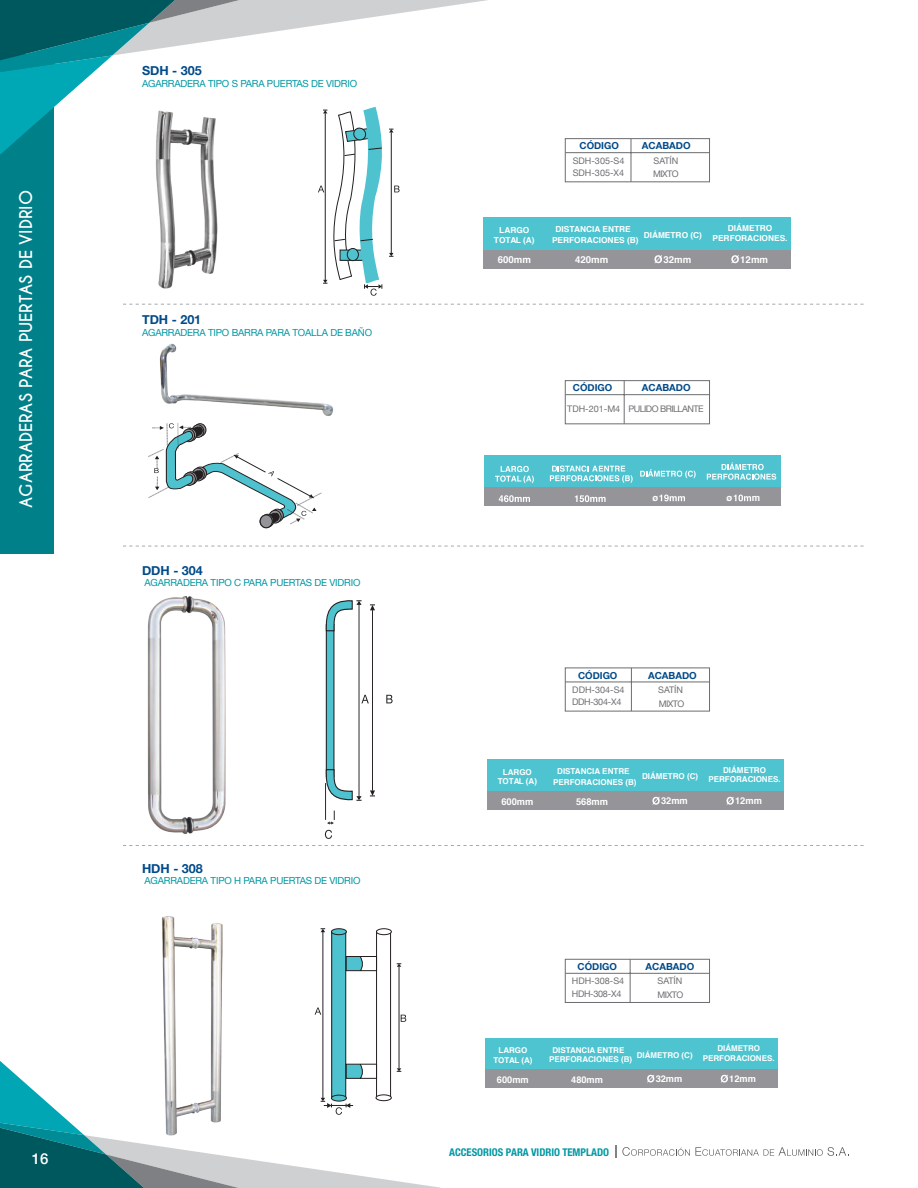
<style>
.page{position:relative;width:918px;height:1188px;background:#fff}
.page>*{position:absolute;margin:0;border:0;box-sizing:border-box;transform-origin:0 0}
.t1{font:700 16.5px "Caviar Dreams";color:#fff}
.t2{font:500 15px "Helvetica Neue";color:#fff}
.t3{font:700 12.6px "Helvetica Neue";color:#014a89}
.t4{font:700 condensed 10.65px "Helvetica Neue";color:#0098a4}
.t5{font:9.75px "Helvetica Neue";letter-spacing:-.02em;color:#0098a4}
.t6{font:700 9.75px "Helvetica Neue";color:#014a89}
.t7{font:700 9.6px "Helvetica Neue";color:#014a89}
.t8{font:700 9.6px "Helvetica";color:#fff}
.t9{font:700 9.45px "Helvetica";color:#fff}
.t10{font:700 9.3px "Helvetica";color:#fff}
.t11{font:9px "Helvetica Neue";letter-spacing:-.02em;color:#6d6e71}
.t12{font:9px/13.5px "Helvetica Neue";letter-spacing:-.06em;color:#6d6e71}
.t13{font:700 8.25px/9.9px "Helvetica";color:#fff;text-align:center}
.t14{font:700 8.1px/9.8px "Helvetica";color:#fff;text-align:center}
.t15{font:700 7.95px/9.6px "Helvetica";color:#fff;text-align:center}
</style>
<div class="page">
<div style="left:0;top:54px;width:54px;height:500px;background:#008189"></div>
<svg style="left:622px;top:1147px;width:227px;height:9px"></svg>
<svg style="left:615px;top:1145px;width:1px;height:13px"></svg>
<svg style="left:0;top:0;width:634px;height:296px"></svg>
<svg style="left:148px;top:430px;width:173px;height:98px"></svg>
<img style="left:152px;top:343px;width:181px;height:87px">
<img style="left:147px;top:596px;width:79px;height:238px">
<div style="left:326px;top:625px;width:8px;height:152px;background:#4ec3cf"></div>
<div style="left:326px;top:624px;width:8px;height:153px;border:1px solid #231f20"></div>
<hr style="left:325px;top:783px;width:1px;height:37px;background:#231f20">
<hr style="left:359px;top:605px;width:1px;height:191px;background:#231f20">
<svg style="left:325px;top:600px;width:37px;height:32px"></svg>
<svg style="left:325px;top:769px;width:37px;height:32px"></svg>
<hr style="left:372px;top:610px;width:1px;height:181px;background:#231f20">
<svg style="left:370px;top:605px;width:5px;height:5px"></svg>
<svg style="left:370px;top:790px;width:5px;height:7px"></svg>
<svg style="left:325px;top:811px;width:10px;height:28px"></svg>
<svg style="left:386px;top:695px;width:7px;height:8px"></svg>
<svg style="left:361px;top:695px;width:8px;height:8px"></svg>
<svg style="left:123px;top:304px;width:741px;height:1px"></svg>
<svg style="left:123px;top:546px;width:741px;height:1px"></svg>
<svg style="left:123px;top:845px;width:741px;height:1px"></svg>
<img style="left:162px;top:916px;width:61px;height:12px">
<svg style="left:0;top:928px;width:441px;height:260px"></svg>
<div style="left:565px;top:138px;width:145px;height:44px;border:1px solid #6c6d70"></div>
<hr style="left:631px;top:139px;width:1px;height:43px;background:#6c6d70">
<hr style="left:565px;top:152px;width:145px;height:1px;background:#6c6d70">
<div style="left:565px;top:380px;width:145px;height:44px;border:1px solid #6c6d70"></div>
<hr style="left:624px;top:381px;width:1px;height:43px;background:#6c6d70">
<hr style="left:565px;top:394px;width:145px;height:1px;background:#6c6d70">
<hr style="left:631px;top:668px;width:1px;height:43px;background:#6c6d70">
<hr style="left:565px;top:682px;width:145px;height:1px;background:#6c6d70">
<div style="left:565px;top:959px;width:145px;height:44px;border:1px solid #6c6d70"></div>
<hr style="left:630px;top:959px;width:1px;height:43px;background:#6c6d70">
<hr style="left:565px;top:973px;width:145px;height:1px;background:#6c6d70">
<div style="left:484px;top:217px;width:307px;height:33px;background:#4dc4cf"></div>
<div style="left:484px;top:250px;width:307px;height:19px;background:#949499"></div>
<svg style="left:654px;top:255px;width:8px;height:8px"></svg>
<svg style="left:731px;top:255px;width:8px;height:8px"></svg>
<div style="left:487px;top:760px;width:297px;height:32px;background:#4dc4cf"></div>
<div style="left:487px;top:792px;width:297px;height:18px;background:#949499"></div>
<svg style="left:652px;top:797px;width:8px;height:8px"></svg>
<svg style="left:727px;top:797px;width:7px;height:8px"></svg>
<div style="left:485px;top:1038px;width:293px;height:32px;background:#4dc4cf"></div>
<div style="left:485px;top:1070px;width:293px;height:18px;background:#949499"></div>
<svg style="left:647px;top:1075px;width:7px;height:8px"></svg>
<svg style="left:721px;top:1075px;width:7px;height:8px"></svg>
<div style="left:484px;top:487px;width:297px;height:18px;background:#949499"></div>
<div style="left:484px;top:455px;width:297px;height:32px;background:#4ec3cf"></div>
<svg style="left:499px;top:495px;width:31px;height:7px"></svg>
<svg style="left:575px;top:495px;width:31px;height:7px"></svg>
<svg style="left:550px;top:466px;width:83px;height:17px"></svg>
<svg style="left:640px;top:469px;width:56px;height:9px"></svg>
<svg style="left:707px;top:462px;width:69px;height:18px"></svg>
<svg style="left:495px;top:466px;width:39px;height:17px"></svg>
<svg style="left:659px;top:494px;width:26px;height:7px"></svg>
<svg style="left:733px;top:494px;width:18px;height:7px"></svg>
<h1 class="t1" style="left:16px;top:508px;width:319px;rotate:-90deg">AGARRADERAS PARA PUERTAS DE VIDRIO</h1>
<h2 class="t2" style="left:32px;top:1147px;width:18px">16</h2>
<p class="t3" style="left:142px;top:61px;width:61px">SDH - 305</p>
<p class="t5" style="left:142px;top:76px;width:217px">AGARRADERA TIPO S PARA PUERTAS DE VIDRIO</p>
<p class="t3" style="left:142px;top:310px;width:61px">TDH - 201</p>
<p class="t5" style="left:142px;top:326px;width:232px">AGARRADERA TIPO BARRA PARA TOALLA DE BAÑO</p>
<p class="t3" style="left:142px;top:560px;width:62px">DDH - 304</p>
<p class="t5" style="left:145px;top:576px;width:217px">AGARRADERA TIPO C PARA PUERTAS DE VIDRIO</p>
<p class="t3" style="left:142px;top:858px;width:62px">HDH - 308</p>
<p class="t5" style="left:145px;top:874px;width:217px">AGARRADERA TIPO H PARA PUERTAS DE VIDRIO</p>
<p class="t13" style="left:494px;top:225px;width:42px">LARGO<br>TOTAL (A)</p>
<p class="t7" style="left:580px;top:139px;width:41px">CÓDIGO</p>
<p class="t11" style="left:573px;top:154px;width:53px">SDH-305-S4</p>
<p class="t12" style="left:653px;top:154px;width:27px">SATÍN<br>MIXTO</p>
<p class="t6" style="left:642px;top:138px;width:50px">ACABADO</p>
<p class="t11" style="left:573px;top:166px;width:53px">SDH-305-X4</p>
<p class="t13" style="left:552px;top:224px;width:88px;line-height:10.4px">DISTANCIA ENTRE<br>PERFORACIONES (B)</p>
<p class="t13" style="left:644px;top:230px;width:60px">DIÁMETRO (C)</p>
<p class="t13" style="left:713px;top:223px;width:77px">DIÁMETRO<br>PERFORACIONES.</p>
<p class="t8" style="left:498px;top:252px;width:35px">600mm</p>
<p class="t8" style="left:575px;top:252px;width:35px">420mm</p>
<p class="t8" style="left:663px;top:252px;width:29px">32mm</p>
<p class="t8" style="left:740px;top:252px;width:29px">12mm</p>
<p class="t7" style="left:573px;top:381px;width:41px">CÓDIGO</p>
<p class="t6" style="left:642px;top:380px;width:50px">ACABADO</p>
<p class="t12" style="left:567px;top:402px;width:138px">TDH-201-M4 PULIDO BRILLANTE</p>
<p class="t9" style="left:652px;top:490px;width:7px">ø</p>
<p class="t9" style="left:726px;top:490px;width:7px">ø</p>
<p class="t9" style="left:752px;top:490px;width:10px">m</p>
<p class="t7" style="left:578px;top:668px;width:41px">CÓDIGO</p>
<p class="t11" style="left:572px;top:683px;width:54px">DDH-304-S4</p>
<p class="t12" style="left:658px;top:684px;width:28px">SATÍN<br>MIXTO</p>
<p class="t6" style="left:648px;top:667px;width:50px">ACABADO</p>
<p class="t11" style="left:572px;top:696px;width:51px">DDH-304-X4</p>
<p class="t14" style="left:498px;top:767px;width:41px">LARGO<br>TOTAL (A)</p>
<p class="t14" style="left:553px;top:766px;width:85px;line-height:10.2px">DISTANCIA ENTRE<br>PERFORACIONES (B)</p>
<p class="t14" style="left:642px;top:772px;width:58px">DIÁMETRO (C)</p>
<p class="t14" style="left:708px;top:765px;width:74px">DIÁMETRO<br>PERFORACIONES.</p>
<p class="t9" style="left:501px;top:794px;width:34px">600mm</p>
<p class="t9" style="left:576px;top:794px;width:34px">568mm</p>
<p class="t9" style="left:661px;top:793px;width:28px">32mm</p>
<p class="t9" style="left:735px;top:793px;width:28px">12mm</p>
<p class="t7" style="left:578px;top:959px;width:41px">CÓDIGO</p>
<p class="t11" style="left:572px;top:975px;width:54px">HDH-308-S4</p>
<p class="t12" style="left:657px;top:975px;width:27px">SATÍN<br>MIXTO</p>
<p class="t6" style="left:646px;top:959px;width:50px">ACABADO</p>
<p class="t11" style="left:572px;top:987px;width:51px">HDH-308-X4</p>
<p class="t15" style="left:493px;top:1046px;width:41px">LARGO<br>TOTAL (A)</p>
<p class="t15" style="left:549px;top:1045px;width:85px;line-height:9.1px">DISTANCIA ENTRE<br>PERFORACIONES (B)</p>
<p class="t15" style="left:637px;top:1050px;width:57px">DIÁMETRO (C)</p>
<p class="t15" style="left:703px;top:1044px;width:73px">DIÁMETRO<br>PERFORACIONES.</p>
<p class="t10" style="left:497px;top:1072px;width:33px">600mm</p>
<p class="t10" style="left:571px;top:1072px;width:33px">480mm</p>
<p class="t4" style="left:449px;top:1143px;width:161px">ACCESORIOS PARA VIDRIO TEMPLADO</p>
<p class="t10" style="left:656px;top:1071px;width:28px">32mm</p>
<p class="t10" style="left:729px;top:1071px;width:28px">12mm</p>
</div>
